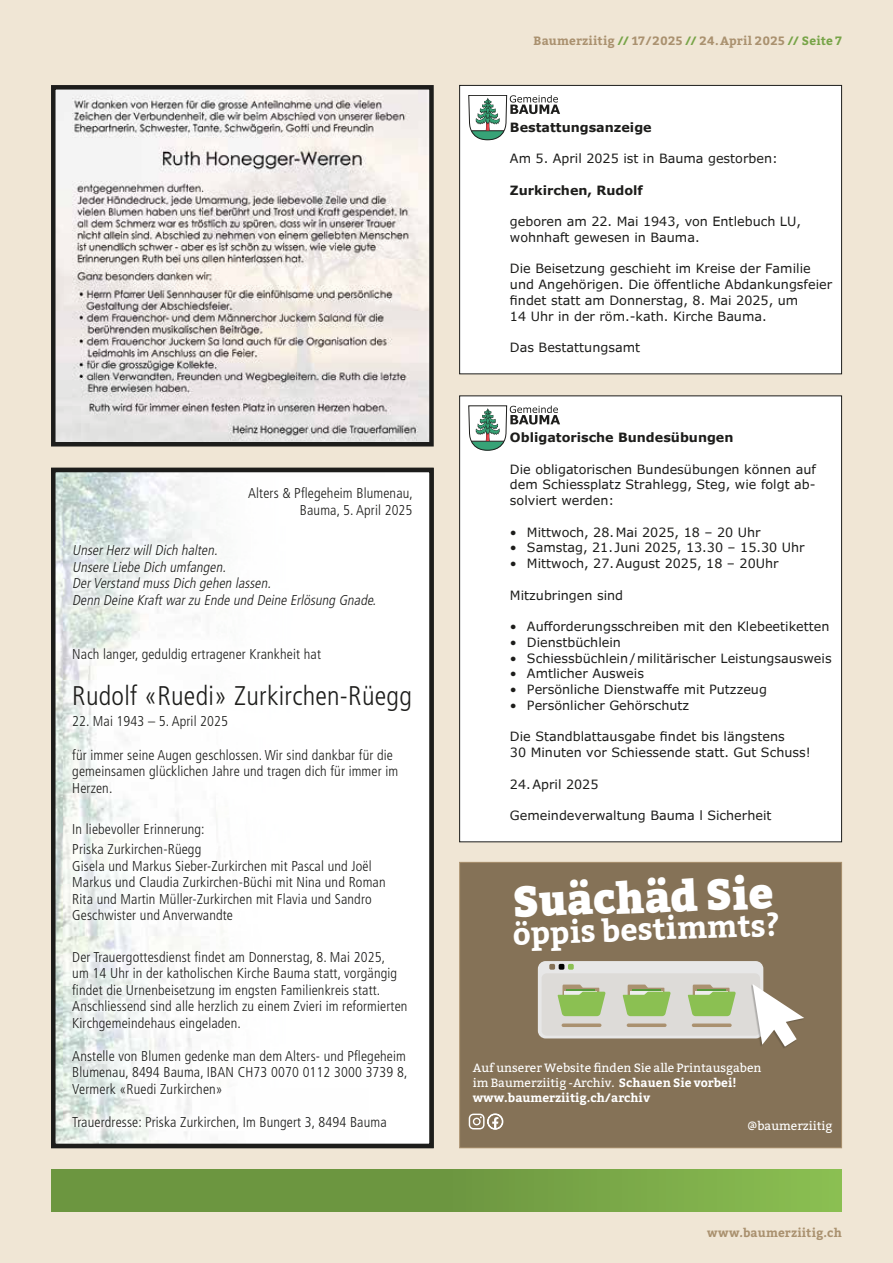
<style>
.page{position:relative;width:893px;height:1263px;background:#f0e6d5}
.page>*{position:absolute;margin:0;border:0;box-sizing:border-box;transform-origin:0 0}
.t1{font:900 42.45px "Bitter";color:#fff}
.t2{font:700 30.6px "Bitter";color:#fff}
.t3{font:300 condensed 27px "Frutiger LT Std";letter-spacing:.01em;color:#1d1d1b}
.t4{font:300 condensed 14.25px/16.5px "Frutiger LT Std";letter-spacing:.01em;color:#1d1d1b}
.t5{font:italic 300 condensed 14.25px/16.5px "Frutiger LT Std";color:#1d1d1b}
.t6{font:12.75px/15.8px "Verdana Pro";color:#1d1d1b}
.t7{font:700 12.75px "Verdana Pro";color:#1d1d1b}
.t8{font:12px/15px "Bitter";color:#fff}
.t9{font:700 12px "Bitter";letter-spacing:.02em;color:#aa916f}
.s1{color:#77a447}
.s2{font-weight:700}
</style>
<div class="page">
<div style="left:460px;top:85px;width:382px;height:289px;background:#fff"></div>
<div style="left:459px;top:85px;width:383px;height:289px;border:1px solid #1d1d1b"></div>
<svg style="left:468px;top:95px;width:92px;height:45px"></svg>
<div style="left:460px;top:396px;width:382px;height:446px;background:#fff"></div>
<svg style="left:468px;top:405px;width:92px;height:45px"></svg>
<svg style="left:56px;top:473px;width:373px;height:670px;background:#f0f4f2"></svg>
<img style="left:63px;top:477px;width:358px;height:662px">
<div style="left:51px;top:468px;width:383px;height:680px;border:4px solid #1d1d1b"></div>
<img style="left:56px;top:90px;width:373px;height:351px">
<div style="left:51px;top:85px;width:383px;height:361px;border:4px solid #1d1d1b"></div>
<div style="left:51px;top:1169px;width:791px;height:43px;background:linear-gradient(to right,#648b3b,#84b54e)"></div>
<div style="left:460px;top:862px;width:382px;height:286px;background:#857257"></div>
<div style="left:459px;top:862px;width:383px;height:286px;border:1px solid #aa916f"></div>
<div style="left:538px;top:961px;width:225px;height:77px;background:#e7e7e7;border-radius:8px"></div>
<div style="left:542px;top:973px;width:218px;height:63px;background:#dddbd8;border-radius:5px"></div>
<svg style="left:549px;top:964px;width:25px;height:6px"></svg>
<svg style="left:627px;top:1023px;width:40px;height:4px"></svg>
<svg style="left:623px;top:984px;width:48px;height:32px"></svg>
<svg style="left:562px;top:1023px;width:39px;height:4px"></svg>
<svg style="left:557px;top:984px;width:49px;height:32px"></svg>
<svg style="left:692px;top:1023px;width:40px;height:4px"></svg>
<svg style="left:688px;top:984px;width:48px;height:32px"></svg>
<div style="left:751px;top:984px;width:53px;height:65px;background:#1d1d1b;opacity:.25"></div>
<svg style="left:753px;top:984px;width:51px;height:62px"></svg>
<svg style="left:469px;top:1113px;width:34px;height:16px"></svg>
<p class="t4" style="left:248px;top:485px;width:166px;text-align:right">Alters &amp; Pflegeheim Blumenau,<br>Bauma, 5. April 2025</p>
<p class="t5" style="left:72px;top:542px;width:308px">UnserHerz willDich halten.<br>Unsere Liebe Dich umfangen.<br>DerVerstand mussDich gehen lassen.<br>Denn Deine Kraftwarzu Ende und Deine Erlösung Gnade.</p>
<p class="t4" style="left:72px;top:646px;width:250px">Nach langer, geduldig ertragener Krankheit hat</p>
<h3 class="t3" style="left:72px;top:681px;width:341px">Rudolf «Ruedi» Zurkirchen-Rüegg</h3>
<p class="t4" style="left:72px;top:713px;width:157px">22. Mai 1943 – 5. April 2025</p>
<p class="t4" style="left:72px;top:747px;width:327px">für immer seine Augen geschlossen. Wir sind dankbar für die gemeinsamen glücklichen Jahre und tragen dich für immer im<br>Herzen.</p>
<p class="t4" style="left:72px;top:819px;width:134px;line-height:20.1px">In liebevoller Erinnerung:<br>Priska Zurkirchen-Rüegg</p>
<p class="t4" style="left:72px;top:858px;width:315px">Gisela und Markus Sieber-Zurkirchen mit Pascal und Joël Markus und Claudia Zurkirchen-Büchi mit Nina und Roman Rita und Martin Müller-Zurkirchen mit Flavia und Sandro Geschwister und Anverwandte</p>
<p class="t4" style="left:72px;top:949px;width:337px">Der Trauergottesdienst findet am Donnerstag, 8. Mai 2025,<br>um 14 Uhr in der katholischen Kirche Bauma statt, vorgängig findet die Urnenbeisetzung im engsten Familienkreis statt.<br>Anschliessend sind alle herzlich zu einem Zvieri im reformierten Kirchgemeindehaus eingeladen.</p>
<p class="t4" style="left:72px;top:1048px;width:337px;text-align:justify">Anstelle von Blumen gedenke man dem Alters- und Pflegeheim Blumenau, 8494 Bauma, IBAN CH73 0070 0112 3000 3739 8, Vermerk «Ruedi Zurkirchen»</p>
<p class="t4" style="left:72px;top:1114px;width:316px">Trauerdresse: Priska Zurkirchen, Im Bungert 3, 8494 Bauma</p>
<p class="t9" style="left:534px;top:33px;width:310px">Baumerziitig <span class="s1">//</span> 17/ 2025 <span class="s1">//</span> 24.April 2025 <span class="s1">// Seite 7</span></p>
<p class="t7" style="left:510px;top:119px;width:143px">Bestattungsanzeige</p>
<p class="t6" style="left:510px;top:151px;width:269px">Am 5. April 2025 ist in Bauma gestorben:</p>
<p class="t7" style="left:510px;top:182px;width:135px">Zurkirchen, Rudolf</p>
<p class="t6" style="left:510px;top:214px;width:293px">geboren am 22. Mai 1943, von Entlebuch LU, wohnhaft gewesen in Bauma.</p>
<p class="t6" style="left:510px;top:261px;width:324px">Die Beisetzung geschieht im Kreise der Familie und Angehörigen. Die öffentliche Abdankungsfeier findet statt am Donnerstag, 8. Mai 2025, um<br>14 Uhr in der röm.-kath. Kirche Bauma.</p>
<p class="t6" style="left:510px;top:340px;width:132px">Das Bestattungsamt</p>
<p class="t7" style="left:510px;top:429px;width:225px">Obligatorische Bundesübungen</p>
<p class="t6" style="left:510px;top:461px;width:308px;text-align:justify">Die obligatorischen Bundesübungen können auf dem Schiessplatz Strahlegg, Steg, wie folgt ab&shy;solviert werden:</p>
<p class="t6" style="left:510px;top:524px;width:252px">• Mittwoch, 28.Mai 2025, 18 – 20 Uhr</p>
<p class="t6" style="left:510px;top:540px;width:296px">• Samstag, 21. Juni 2025, 13.30 – 15.30 Uhr</p>
<p class="t6" style="left:510px;top:556px;width:270px">• Mittwoch, 27.August 2025, 18 – 20Uhr</p>
<p class="t6" style="left:510px;top:587px;width:115px">Mitzubringen sind</p>
<p class="t6" style="left:510px;top:619px;width:321px">• Aufforderungsschreiben mit den Klebeetiketten</p>
<p class="t6" style="left:510px;top:635px;width:113px">• Dienstbüchlein</p>
<p class="t6" style="left:510px;top:650px;width:323px">• Schiessbüchlein/militärischer Leistungsausweis</p>
<p class="t6" style="left:510px;top:666px;width:135px">• Amtlicher Ausweis</p>
<p class="t6" style="left:510px;top:682px;width:258px">• Persönliche Dienstwaffe mit Putzzeug</p>
<p class="t6" style="left:510px;top:698px;width:181px">• Persönlicher Gehörschutz</p>
<p class="t6" style="left:510px;top:729px;width:302px">Die Standblattausgabe findet bis längstens<br>30 Minuten vor Schiessende statt. Gut Schuss!</p>
<p class="t6" style="left:510px;top:776px;width:90px">24.April 2025</p>
<p class="t6" style="left:510px;top:808px;width:263px">Gemeindeverwaltung Bauma l Sicherheit</p>
<h1 class="t1" style="left:512px;top:878px;width:262px;rotate:-2deg">Suächäd Sie</h1>
<h2 class="t2" style="left:512px;top:914px;width:269px;rotate:-2deg">öppis bestimmts?</h2>
<p class="t8" style="left:473px;top:1060px;width:290px">Auf unserer Website finden Sie alle Printausgaben im Baumerziitig -Archiv. <span class="s2">Schauen Sie vorbei! www.baumerziitig.ch/archiv</span></p>
<p class="t8" style="left:747px;top:1118px;width:87px">@baumerziitig</p>
<p class="t9" style="left:707px;top:1225px;width:136px">www.baumerziitig.ch</p>
</div>
